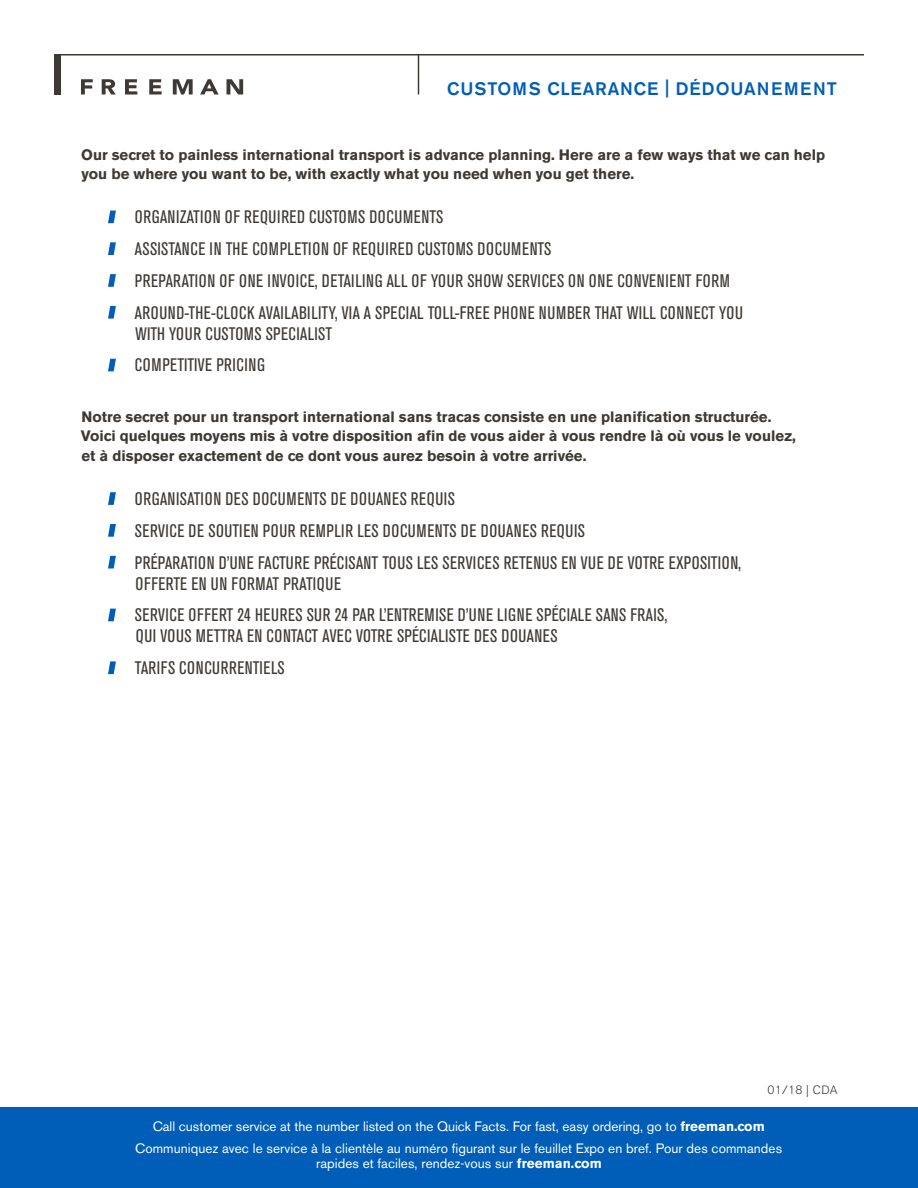
<style>
.page{position:relative;width:918px;height:1188px;background:#fff}
.page>*{position:absolute;margin:0;border:0;box-sizing:border-box;transform-origin:0 0}
.t1{font:condensed 18px/31.8px "Akzidenz Grotesk BE";letter-spacing:.02em;color:#3d3935}
.t2{font:500 18px "Akzidenz Grotesk BE";letter-spacing:.05em;color:#005eb8}
.t3{font:700 15px/19.5px "Akzidenz Grotesk BE";color:#3d3935}
.t4{font:13.5px/21.8px "Akzidenz Grotesk BE";letter-spacing:.005em;color:#fff;text-align:center}
.t5{font:300 12px "Akzidenz Grotesk BE";letter-spacing:.025em;color:#3d3935}
.s1{font-weight:700}
</style>
<div class="page">
<hr style="left:55px;top:54px;width:809px;height:2px;background:#3d3935">
<div style="left:54px;top:54px;width:7px;height:40px;background:#3d3935"></div>
<svg style="left:227px;top:79px;width:16px;height:15px"></svg>
<svg style="left:81px;top:79px;width:12px;height:15px"></svg>
<svg style="left:102px;top:79px;width:14px;height:15px"></svg>
<svg style="left:125px;top:79px;width:12px;height:15px"></svg>
<svg style="left:149px;top:79px;width:13px;height:15px"></svg>
<svg style="left:173px;top:79px;width:20px;height:15px"></svg>
<svg style="left:200px;top:79px;width:19px;height:15px"></svg>
<hr style="left:418px;top:54px;width:1px;height:40px;background:#3d3935">
<div style="left:0;top:1107px;width:918px;height:81px;background:#005eb8"></div>
<svg style="left:108px;top:211px;width:8px;height:12px"></svg>
<svg style="left:108px;top:242px;width:8px;height:13px"></svg>
<svg style="left:108px;top:274px;width:8px;height:13px"></svg>
<svg style="left:108px;top:306px;width:8px;height:13px"></svg>
<svg style="left:108px;top:359px;width:8px;height:12px"></svg>
<svg style="left:108px;top:492px;width:8px;height:13px"></svg>
<svg style="left:108px;top:524px;width:8px;height:13px"></svg>
<svg style="left:108px;top:556px;width:8px;height:12px"></svg>
<svg style="left:108px;top:609px;width:8px;height:12px"></svg>
<svg style="left:108px;top:661px;width:8px;height:13px"></svg>
<p class="t2" style="left:447px;top:77px;width:391px">CUSTOMS CLEARANCE | DÉDOUANEMENT</p>
<p class="t3" style="left:81px;top:145px;width:746px">Our secret to painless international transport is advance planning. Here are a few ways that we can help you be where you want to be, with exactly what you need when you get there.</p>
<p class="t1" style="left:135px;top:201px;width:609px">ORGANIZATION OF REQUIRED CUSTOMS DOCUMENTS<br>ASSISTANCE IN THE COMPLETION OF REQUIRED CUSTOMS DOCUMENTS<br>PREPARATION OF ONE INVOICE, DETAILING ALL OF YOUR SHOW SERVICES ON ONE CONVENIENT FORM AROUND-THE-CLOCK AVAILABILITY, VIA A SPECIAL TOLL-FREE PHONE NUMBER THAT WILL CONNECT YOU</p>
<p class="t1" style="left:135px;top:318px;width:199px">WITH YOUR CUSTOMS SPECIALIST<br>COMPETITIVE PRICING</p>
<p class="t3" style="left:81px;top:407px;width:717px">Notre secret pour un transport international sans tracas consiste en une planification structurée.<br>Voici quelques moyens mis à votre disposition afin de vous aider à vous rendre là où vous le voulez, et à disposer exactement de ce dont vous aurez besoin à votre arrivée.</p>
<p class="t1" style="left:135px;top:483px;width:608px">ORGANISATION DES DOCUMENTS DE DOUANES REQUIS<br>SERVICE DE SOUTIEN POUR REMPLIR LES DOCUMENTS DE DOUANES REQUIS<br>PRÉPARATION D’UNE FACTURE PRÉCISANT TOUS LES SERVICES RETENUS EN VUE DE VOTRE EXPOSITION,</p>
<p class="t1" style="left:135px;top:568px;width:534px">OFFERTE EN UN FORMAT PRATIQUE<br>SERVICE OFFERT 24 HEURES SUR 24 PAR L’ENTREMISE D’UNE LIGNE SPÉCIALE SANS FRAIS,</p>
<p class="t1" style="left:135px;top:621px;width:424px">QUI VOUS METTRA EN CONTACT AVEC VOTRE SPÉCIALISTE DES DOUANES<br>TARIFS CONCURRENTIELS</p>
<p class="t5" style="left:767px;top:1083px;width:72px">01/18 | CDA</p>
<p class="t4" style="left:135px;top:1115px;width:648px">Call customer service at the number listed on the Quick Facts. For fast, easy ordering, go to <span class="s1">freeman.com<br></span>Communiquez avec le service à la clientèle au numéro figurant sur le feuillet Expo en bref. Pour des commandes</p>
<p class="t4" style="left:316px;top:1152px;width:287px">rapides et faciles, rendez-vous sur <span class="s1">freeman.com</span></p>
</div>
